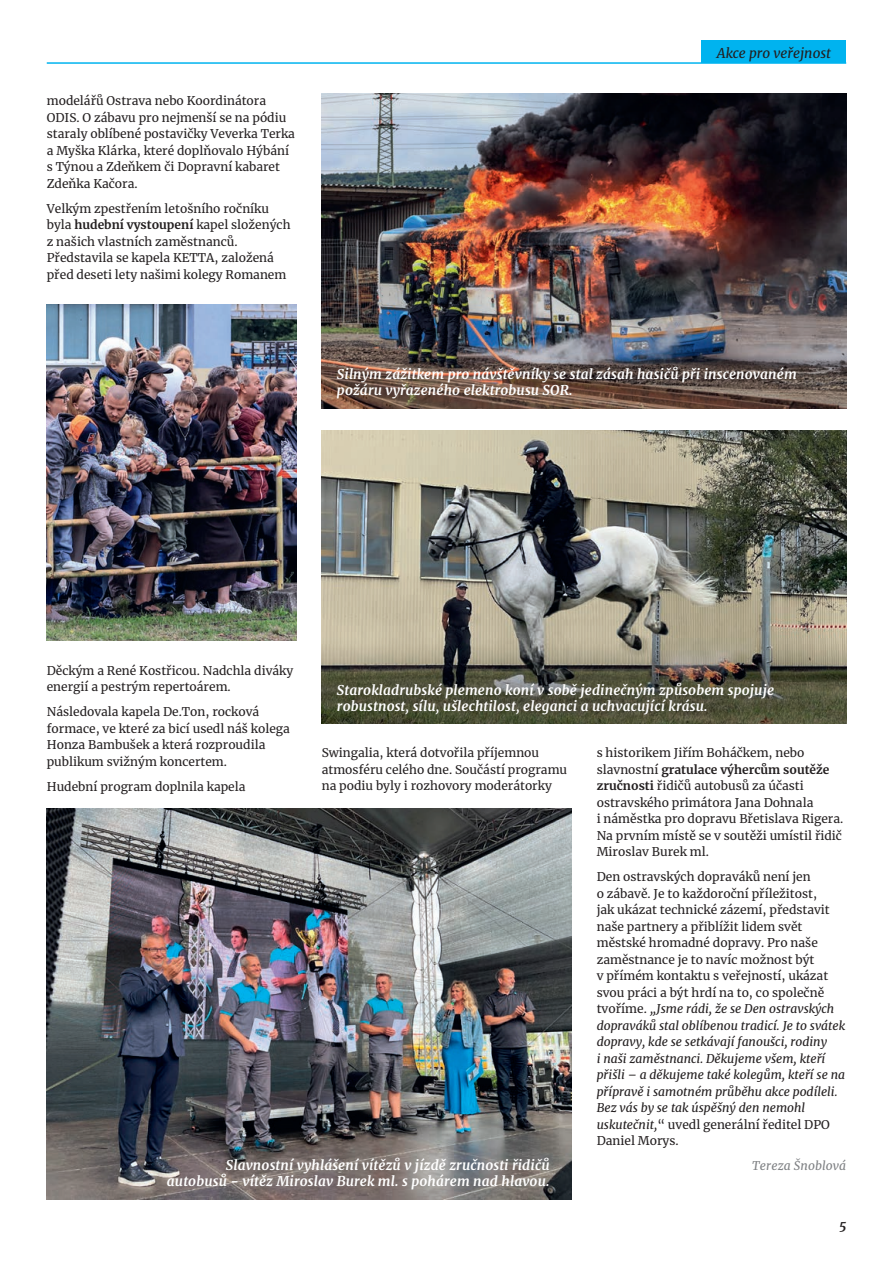
<style>
.page{position:relative;width:893px;height:1263px;background:#fff}
.page>*{position:absolute;margin:0;border:0;box-sizing:border-box;transform-origin:0 0}
.t1{font:italic 700 13.5px/16.5px "Merriweather";letter-spacing:.01em;color:#fff}
.t2{font:italic 13.5px "Merriweather";color:#231f20}
.t3{font:italic 700 12.75px "Merriweather";color:#231f20}
.t4{font:12px/16.5px "Merriweather";color:#231f20}
.t5{font:italic 12px "Merriweather";letter-spacing:.01em;color:#808285}
.s1{font-weight:700}
.s2{font-style:italic}
</style>
<div class="page">
<hr style="left:47px;top:62px;width:799px;height:2px;background:#00b3ef">
<div style="left:702px;top:40px;width:144px;height:22px;background:#00b3ef"></div>
<img style="left:322px;top:94px;width:524px;height:314px">
<img style="left:47px;top:304px;width:249px;height:336px">
<img style="left:47px;top:808px;width:524px;height:391px">
<img style="left:322px;top:431px;width:524px;height:293px">
<p class="t4" style="left:47px;top:92px;width:250px">modelářů Ostrava nebo Koordinátora ODIS. O zábavu pro nejmenší se na pódiu staraly oblíbené postavičky Veverka Terka a Myška Klárka, které doplňovalo Hýbání s Týnou a Zdeňkem či Dopravní kabaret Zdeňka Kačora.</p>
<p class="t4" style="left:47px;top:200px;width:245px">Velkým zpestřením letošního ročníku byla <span class="s1">hudební vystoupení</span> kapel složených z našich vlastních zaměstnanců.<br>Představila se kapela KETTA, založená před deseti lety našimi kolegy Romanem</p>
<p class="t2" style="left:717px;top:44px;width:116px">Akce pro veřejnost</p>
<p class="t1" style="left:337px;top:365px;width:461px">Silným zážitkem pro návštěvníky se stal zásah hasičů při inscenovaném požáru vyřazeného elektrobusu SOR.</p>
<p class="t4" style="left:47px;top:662px;width:248px">Děckým a René Kostřicou. Nadchla diváky energií a pestrým repertoárem.</p>
<p class="t4" style="left:47px;top:703px;width:245px">Následovala kapela De.Ton, rocková formace, ve které za bicí usedl náš kolega Honza Bambušek a která rozproudila publikum svižným koncertem.</p>
<p class="t4" style="left:47px;top:778px;width:200px">Hudební program doplnila kapela</p>
<p class="t1" style="left:337px;top:681px;width:439px">Starokladrubské plemeno koní v sobě jedinečným způsobem spojuje robustnost, sílu, ušlechtilost, eleganci a uchvacující krásu.</p>
<p class="t4" style="left:322px;top:744px;width:247px">Swingalia, která dotvořila příjemnou atmosféru celého dne. Součástí programu na podiu byly i rozhovory moderátorky</p>
<p class="t4" style="left:597px;top:744px;width:248px">s historikem Jiřím Boháčkem, nebo slavnostní <span class="s1">gratulace výhercům soutěže zručnosti</span> řidičů autobusů za účasti ostravského primátora Jana Dohnala<br>i náměstka pro dopravu Břetislava Rigera.<br>Na prvním místě se v soutěži umístil řidič Miroslav Burek ml.</p>
<p class="t4" style="left:597px;top:868px;width:250px">Den ostravských dopraváků není jen<br>o zábavě. Je to každoroční příležitost,<br>jak ukázat technické zázemí, představit naše partnery a přiblížit lidem svět městské hromadné dopravy. Pro naše zaměstnance je to navíc možnost být<br>v přímém kontaktu s veřejností, ukázat svou práci a být hrdí na to, co společně tvoříme. <span class="s2">„Jsme rádi, že se Den ostravských dopraváků stal oblíbenou tradicí. Je to svátek dopravy, kde se setkávají fanoušci, rodiny<br>i naši zaměstnanci. Děkujeme všem, kteří přišli – a děkujeme také kolegům, kteří se na přípravě i samotném průběhu akce podíleli.<br>Bez vás by se tak úspěšný den nemohl uskutečnit,</span>“ uvedl generální ředitel DPO Daniel Morys.</p>
<p class="t1" style="left:226px;top:1156px;width:325px">Slavnostní vyhlášení vítězů v jízdě zručnosti řidičů</p>
<p class="t5" style="left:752px;top:1157px;width:96px">Tereza Šnoblová</p>
<p class="t1" style="left:167px;top:1173px;width:384px">autobusů - vítěz Miroslav Burek ml. s pohárem nad hlavou.</p>
<p class="t3" style="left:839px;top:1216px;width:8px">5</p>
</div>
